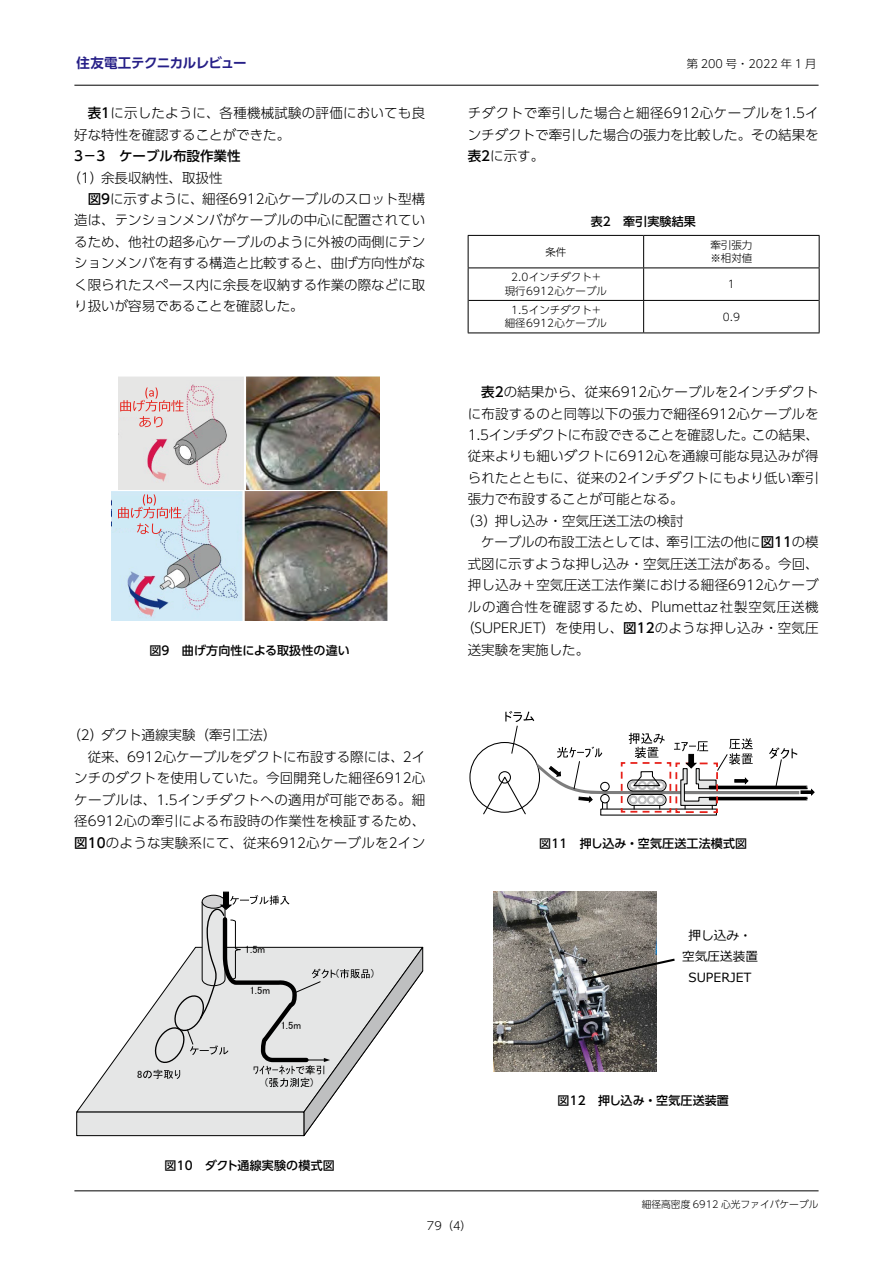
<style>
.page{position:relative;width:893px;height:1263px;background:#fff}
.page>*{position:absolute;margin:0;border:0;box-sizing:border-box;transform-origin:0 0}
.t1{font:300 13.5px/21.5px "UD Shin Go Pro";color:#000}
.t2{font:300 13.5px "UD Shin Go Pro";letter-spacing:.02em;color:#000}
.t3{font:300 13.5px "UD Shin Go Pro";letter-spacing:.055em;color:#000}
.t4{font:300 13.5px "UD Shin Go Pro";letter-spacing:-.025em;color:#000}
.t5{font:700 13.5px "UD Shin Go Pro De";letter-spacing:-.035em;color:#261f87}
.t6{font:500 13.5px "UD Shin Go Pro";color:#000}
.t7{font:12.75px/21.1px "Meiryo";color:#000;text-align:center}
.t8{font:500 12px "UD Shin Go Pro";letter-spacing:.015em;color:#000}
.t9{font:300 11.25px "UD Shin Go Pro";color:#000}
.t10{font:300 10.5px/13.5px "UD Shin Go Pro";color:#000;text-align:center}
.t11{font:10.5px "MS P Gothic";color:#000}
.t12{font:300 9.75px "UD Shin Go Pro";color:#000}
.s1{font-weight:500}
</style>
<div class="page">
<hr style="left:74px;top:85px;width:745px;height:1px;background:#000">
<hr style="left:74px;top:1190px;width:745px;height:1px;background:#000">
<img style="left:118px;top:376px;width:262px;height:114px">
<div style="left:118px;top:380px;width:67px;height:36px;background:#e6e6e5"></div>
<img style="left:112px;top:491px;width:275px;height:130px">
<div style="left:112px;top:496px;width:66px;height:32px;background:#ceeaf5"></div>
<svg style="left:120px;top:387px;width:64px;height:40px"></svg>
<svg style="left:118px;top:494px;width:64px;height:40px"></svg>
<svg style="left:76px;top:1019px;width:67px;height:93px"></svg>
<div style="left:77px;top:1112px;width:227px;height:24px;background:#e5e6e6"></div>
<div style="left:77px;top:1112px;width:227px;height:24px;border:1px solid #000"></div>
<svg style="left:143px;top:892px;width:280px;height:244px"></svg>
<hr style="left:643px;top:236px;width:1px;height:32px;background:#000">
<hr style="left:643px;top:268px;width:1px;height:32px;background:#000">
<hr style="left:468px;top:300px;width:176px;height:1px;background:#000">
<hr style="left:644px;top:300px;width:175px;height:1px;background:#000">
<hr style="left:643px;top:301px;width:1px;height:32px;background:#000">
<hr style="left:468px;top:235px;width:176px;height:1px;background:#000">
<hr style="left:468px;top:236px;width:1px;height:32px;background:#000">
<hr style="left:644px;top:235px;width:175px;height:1px;background:#000">
<hr style="left:819px;top:236px;width:1px;height:32px;background:#000">
<hr style="left:468px;top:268px;width:1px;height:32px;background:#000">
<hr style="left:819px;top:268px;width:1px;height:32px;background:#000">
<hr style="left:468px;top:300px;width:1px;height:33px;background:#000">
<hr style="left:819px;top:300px;width:1px;height:33px;background:#000">
<hr style="left:468px;top:333px;width:176px;height:1px;background:#000">
<hr style="left:644px;top:333px;width:175px;height:1px;background:#000">
<hr style="left:468px;top:268px;width:176px;height:1px;background:#000">
<hr style="left:644px;top:268px;width:175px;height:1px;background:#000">
<svg style="left:482px;top:711px;width:333px;height:104px"></svg>
<img style="left:493px;top:892px;width:163px;height:179px">
<svg style="left:580px;top:957px;width:95px;height:25px"></svg>
<p class="t5" style="left:77px;top:52px;width:172px">住友電工テクニカルレビュー</p>
<p class="t9" style="left:687px;top:55px;width:131px">第 200 号・2022 年 1 月</p>
<p class="t1" style="left:74px;top:102px;width:352px;text-indent:14px"><span class="s1">表1</span>に示したように、各種機械試験の評価においても良好な特性を確認することができた。</p>
<p class="t6" style="left:74px;top:145px;width:168px">3－3　ケーブル布設作業性</p>
<p class="t1" style="left:67px;top:166px;width:157px">（1）余長収納性、取扱性</p>
<p class="t1" style="left:88px;top:188px;width:339px"><span class="s1">図9</span>に示すように、細径6912心ケーブルのスロット型構</p>
<p class="t1" style="left:74px;top:209px;width:352px">造は、テンションメンバがケーブルの中心に配置されてい</p>
<p class="t1" style="left:74px;top:231px;width:352px">るため、他社の超多心ケーブルのように外被の両側にテン</p>
<p class="t1" style="left:74px;top:252px;width:352px">ションメンバを有する構造と比較すると、曲げ方向性がな</p>
<p class="t1" style="left:74px;top:273px;width:352px">く限られたスペース内に余長を収納する作業の際などに取</p>
<p class="t1" style="left:74px;top:295px;width:231px">り扱いが容易であることを確認した。</p>
<p class="t1" style="left:468px;top:102px;width:352px;text-align:justify">チダクトで牽引した場合と細径6912心ケーブルを1.5インチダクトで牽引した場合の張力を比較した。その結果を<span class="s1">表2</span>に示す。</p>
<p class="t8" style="left:591px;top:211px;width:107px">表2　牽引実験結果</p>
<p class="t10" style="left:545px;top:245px;width:22px">条件</p>
<p class="t10" style="left:710px;top:238px;width:43px;text-align:left">牽引張力※相対値</p>
<p class="t10" style="left:505px;top:270px;width:104px">2.0インチダクト+現行6912心ケーブル</p>
<p class="t10" style="left:728px;top:277px;width:8px">1</p>
<p class="t10" style="left:505px;top:303px;width:104px">1.5インチダクト+細径6912心ケーブル</p>
<p class="t10" style="left:723px;top:310px;width:19px">0.9</p>
<p class="t1" style="left:481px;top:381px;width:339px"><span class="s1">表2</span>の結果から、従来6912心ケーブルを2インチダクト</p>
<p class="t1" style="left:468px;top:402px;width:352px">に布設するのと同等以下の張力で細径6912心ケーブルを</p>
<p class="t4" style="left:468px;top:424px;width:353px">1.5インチダクトに布設できることを確認した。この結果、</p>
<p class="t1" style="left:468px;top:445px;width:352px">従来よりも細いダクトに6912心を通線可能な見込みが得</p>
<p class="t1" style="left:468px;top:467px;width:352px">られたとともに、従来の2インチダクトにもより低い牽引</p>
<p class="t1" style="left:468px;top:488px;width:217px">張力で布設することが可能となる。</p>
<p class="t1" style="left:461px;top:509px;width:224px">（3）押し込み・空気圧送工法の検討</p>
<p class="t1" style="left:481px;top:531px;width:339px">ケーブルの布設工法としては、牽引工法の他に<span class="s1">図11</span>の模</p>
<p class="t1" style="left:468px;top:552px;width:352px">式図に示すような押し込み・空気圧送工法がある。今回、</p>
<p class="t1" style="left:468px;top:574px;width:352px">押し込み＋空気圧送工法作業における細径6912心ケーブ</p>
<p class="t3" style="left:468px;top:596px;width:353px">ルの適合性を確認するため、Plumettaz社製空気圧送機</p>
<p class="t1" style="left:461px;top:617px;width:359px">（SUPERJET）を使用し、<span class="s1">図12</span>のような押し込み・空気圧</p>
<p class="t8" style="left:149px;top:640px;width:202px">図9　曲げ方向性による取扱性の違い</p>
<p class="t1" style="left:468px;top:638px;width:123px">送実験を実施した。</p>
<p class="t1" style="left:67px;top:724px;width:211px">（2）ダクト通線実験（牽引工法）</p>
<p class="t1" style="left:88px;top:745px;width:339px">従来、6912心ケーブルをダクトに布設する際には、2イ</p>
<p class="t2" style="left:74px;top:767px;width:352px">ンチのダクトを使用していた。今回開発した細径6912心</p>
<p class="t2" style="left:74px;top:789px;width:353px">ケーブルは、1.5インチダクトへの適用が可能である。細</p>
<p class="t1" style="left:74px;top:810px;width:352px">径6912心の牽引による布設時の作業性を検証するため、</p>
<p class="t2" style="left:74px;top:831px;width:352px"><span class="s1">図10</span>のような実験系にて、従来6912心ケーブルを2イン</p>
<p class="t11" style="left:137px;top:1069px;width:7px">8</p>
<p class="t11" style="left:245px;top:944px;width:22px">1.5m</p>
<p class="t11" style="left:250px;top:985px;width:22px">1.5m</p>
<p class="t11" style="left:281px;top:1020px;width:22px">1.5m</p>
<p class="t11" style="left:265px;top:1077px;width:5px">(</p>
<p class="t11" style="left:310px;top:1077px;width:5px">)</p>
<p class="t11" style="left:336px;top:968px;width:5px">(</p>
<p class="t11" style="left:371px;top:968px;width:5px">)</p>
<p class="t8" style="left:165px;top:1155px;width:172px">図10　ダクト通線実験の模式図</p>
<p class="t9" style="left:427px;top:1217px;width:46px">79（4）</p>
<p class="t8" style="left:539px;top:833px;width:209px">図11　押し込み・空気圧送工法模式図</p>
<p class="t7" style="left:682px;top:925px;width:78px">押し込み・空気圧送装置<br>SUPERJET</p>
<p class="t8" style="left:557px;top:1091px;width:173px">図12　押し込み・空気圧送装置</p>
<p class="t12" style="left:642px;top:1196px;width:178px">細径高密度 6912 心光ファイバケーブル</p>
</div>
